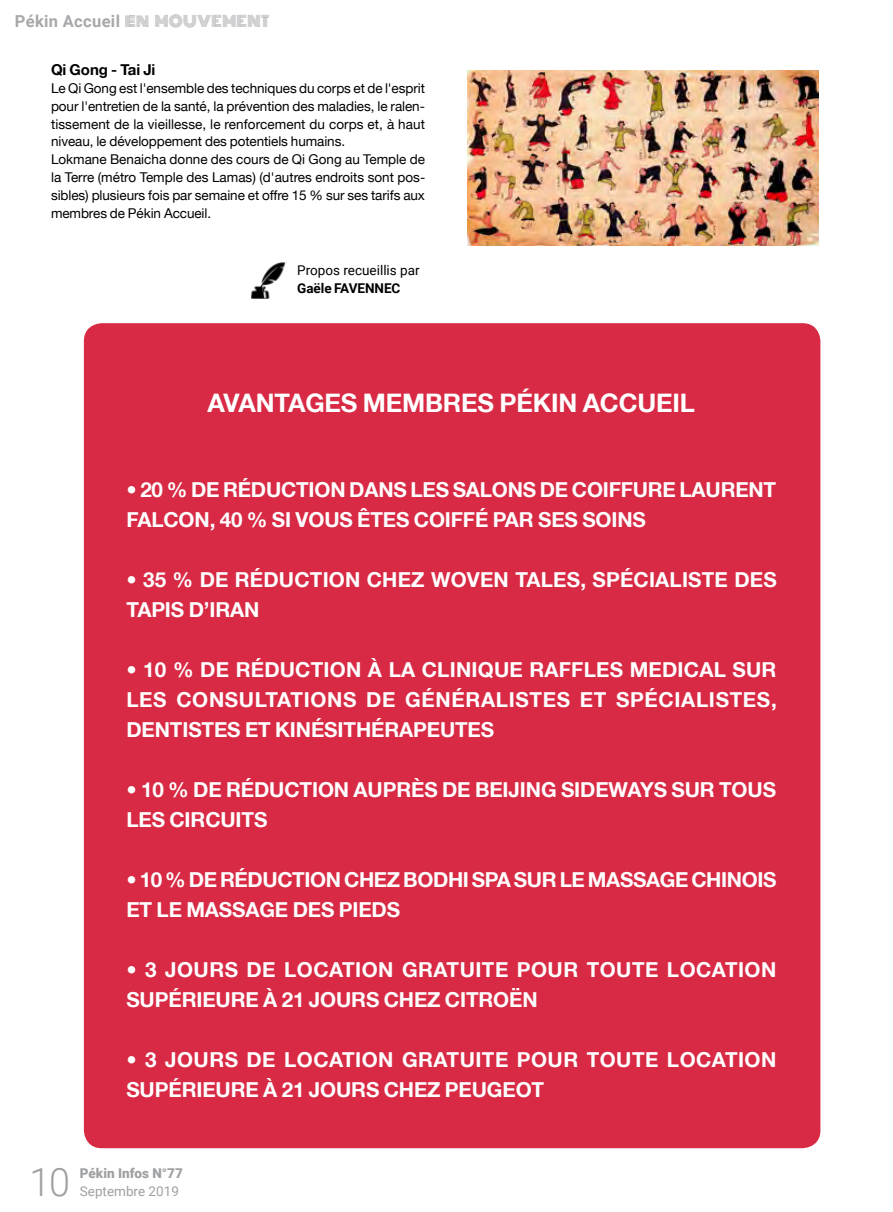
<style>
.page{position:relative;width:893px;height:1212px;background:#fff}
.page>*{position:absolute;margin:0;border:0;box-sizing:border-box;transform-origin:0 0}
.t1{font:300 39.15px "Roboto";color:#9ea0a2}
.t2{font:700 25.5px "Helvetica Neue LT";letter-spacing:-.005em;color:#fff}
.t3{font:700 20.55px/30px "Helvetica Neue LT";letter-spacing:-.005em;color:#fff}
.t4{font:700 20.55px/30px "Helvetica Neue LT";letter-spacing:.025em;color:#fff}
.t5{font:700 16.5px "Roboto";letter-spacing:.02em;color:#a7a8aa}
.t6{font:700 15px "Helvetica Neue LT";letter-spacing:-.005em;color:#000}
.t7{font:13.5px/18px "Helvetica Neue LT";letter-spacing:-.005em;color:#000}
.t8{font:13.5px "Roboto";color:#000}
.t9{font:900 13.5px "Roboto";color:#9ea0a2}
.t10{font:13.5px "Roboto";color:#9ea0a2}
.t11{font:700 13.5px "Roboto";letter-spacing:-.005em;color:#000}
.s1{font-family:"Monoton";font-weight:400}
.s2{font-family:"Monoton";font-weight:400;font-size:15px}
</style>
<div class="page">
<img style="left:468px;top:70px;width:350px;height:175px">
<div style="left:84px;top:323px;width:736px;height:825px;background:#d82a44;border-radius:18px"></div>
<img style="left:251px;top:262px;width:35px;height:36px">
<p class="t5" style="left:15px;top:9px;width:256px">Pékin Accueil <span class="s1">en</span> <span class="s2">MOUVEMENT</span></p>
<p class="t6" style="left:51px;top:60px;width:106px">Qi Gong - Tai Ji</p>
<p class="t7" style="left:51px;top:79px;width:376px">Le Qi Gong est l'ensemble des techniques du corps et de l'esprit pour l'entretien de la santé, la prévention des maladies, le ralen&shy;tissement de la vieillesse, le renforcement du corps et, à haut niveau, le développement des potentiels humains.<br>Lokmane Benaicha donne des cours de Qi Gong au Temple de la Terre (métro Temple des Lamas) (d'autres endroits sont pos&shy;sibles) plusieurs fois par semaine et offre 15 % sur ses tarifs aux membres de Pékin Accueil.</p>
<p class="t8" style="left:297px;top:260px;width:124px">Propos recueillis par</p>
<p class="t11" style="left:297px;top:278px;width:105px">Gaële FAVENNEC</p>
<h2 class="t2" style="left:207px;top:387px;width:489px">AVANTAGES MEMBRES PÉKIN ACCUEIL</h2>
<h3 class="t3" style="left:126px;top:474px;width:651px">• 20 % DE RÉDUCTION DANS LES SALONS DE COIFFURE LAURENT<br>FALCON, 40 % SI VOUS ÊTES COIFFÉ PAR SES SOINS</h3>
<h3 class="t3" style="left:126px;top:564px;width:652px">• 35 % DE RÉDUCTION CHEZ WOVEN TALES, SPÉCIALISTE DES<br>TAPIS D’IRAN</h3>
<h3 class="t3" style="left:126px;top:654px;width:652px;text-align:justify">• 10 % DE RÉDUCTION À LA CLINIQUE RAFFLES MEDICAL SUR LES CONSULTATIONS DE GÉNÉRALISTES ET SPÉCIALISTES, DENTISTES ET KINÉSITHÉRAPEUTES</h3>
<h3 class="t3" style="left:126px;top:774px;width:651px">• 10 % DE RÉDUCTION AUPRÈS DE BEIJING SIDEWAYS SUR TOUS<br>LES CIRCUITS</h3>
<h3 class="t3" style="left:126px;top:864px;width:652px">• 10 % DE RÉDUCTION CHEZ BODHI SPA SUR LE MASSAGE CHINOIS<br>ET LE MASSAGE DES PIEDS</h3>
<h3 class="t4" style="left:126px;top:954px;width:651px">• 3 JOURS DE LOCATION GRATUITE POUR TOUTE LOCATION<br>SUPÉRIEURE À 21 JOURS CHEZ CITROËN</h3>
<h3 class="t4" style="left:126px;top:1044px;width:651px">• 3 JOURS DE LOCATION GRATUITE POUR TOUTE LOCATION<br>SUPÉRIEURE À 21 JOURS CHEZ PEUGEOT</h3>
<h1 class="t1" style="left:30px;top:1154px;width:42px">10</h1>
<p class="t9" style="left:80px;top:1164px;width:105px">Pékin Infos N°77</p>
<p class="t10" style="left:80px;top:1182px;width:100px">Septembre 2019</p>
</div>
